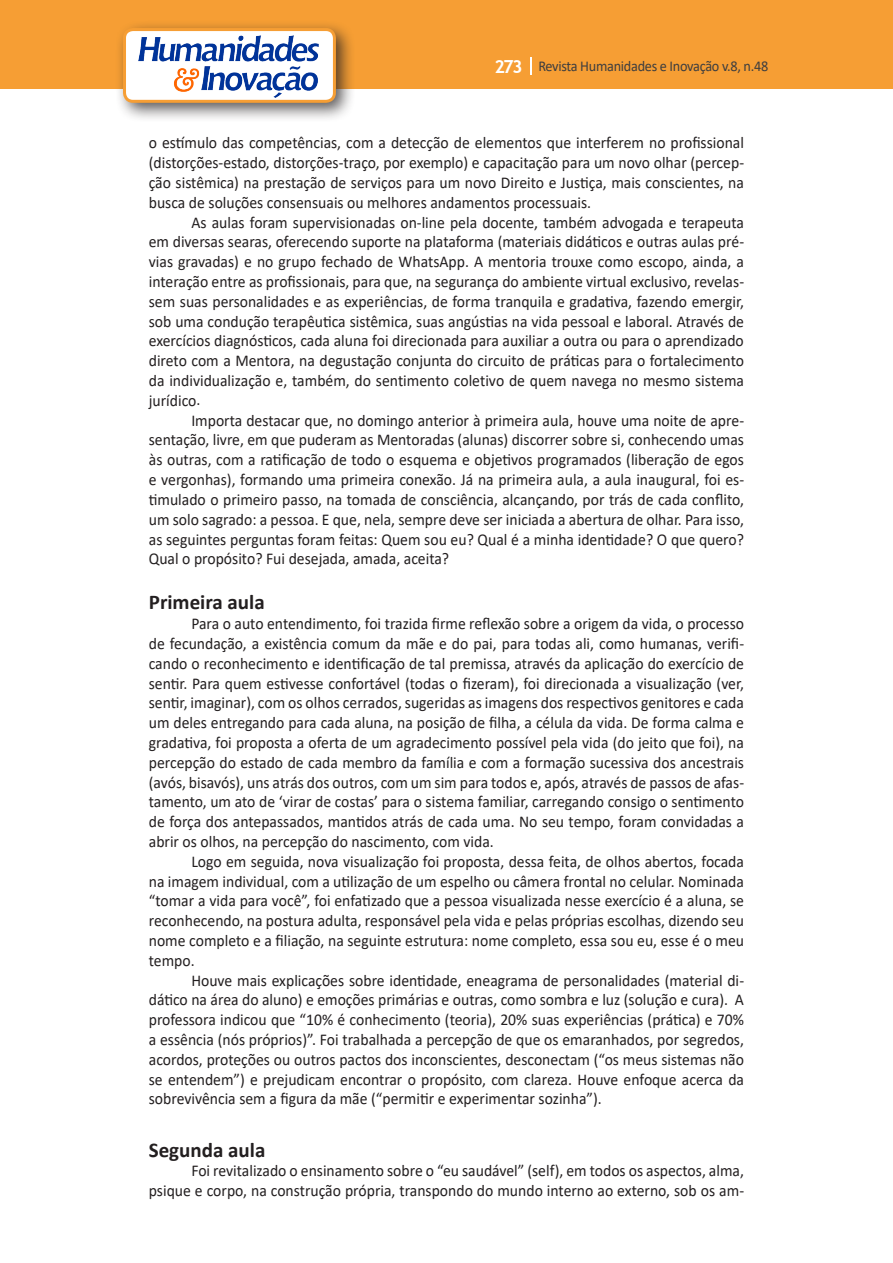
<style>
.page{position:relative;width:893px;height:1263px;background:#fff}
.page>*{position:absolute;margin:0;border:0;box-sizing:border-box;transform-origin:0 0}
.Titulo_2{font:700 21px "Calibri";color:#231f20}
.Texto{font:16.5px/19.8px "Calibri";color:#231f20;text-align:justify;scale:.95 1}
.t1{font:15px "Calibri";letter-spacing:-.02em;color:#3e3e3f;scale:.95 1}
.s1{font-family:"Trebuchet MS";font-weight:700;font-size:18px;color:#fff}
</style>
<div class="page">
<div style="left:0;top:0;width:893px;height:88px;background:#f69e34"></div>
<svg style="left:530px;top:57px;width:2px;height:18px"></svg>
<div style="left:115px;top:20px;width:241px;height:103px;background:#231f20;opacity:.75"></div>
<div style="left:125px;top:30px;width:209px;height:71px;background:#fff;border-radius:9px"></div>
<img style="left:138px;top:35px;width:181px;height:62px">
<div style="left:123px;top:28px;width:213px;height:75px;border:3px solid #f69e34;border-radius:9px"></div>
<p class="t1" style="left:495px;top:56px;width:290px"><span class="s1">273</span> Revista Humanidades e Inovação v.8, n.48</p>
<p class="Texto" style="left:149px;top:133px;width:628px">o estímulo das competências, com a detecção de elementos que interferem no profissional (distorções-estado, distorções-traço, por exemplo) e capacitação para um novo olhar (percep&shy;ção sistêmica) na prestação de serviços para um novo Direito e Justiça, mais conscientes, na busca de soluções consensuais ou melhores andamentos processuais.</p>
<p class="Texto" style="left:149px;top:212px;width:628px;text-indent:43px">As aulas foram supervisionadas on-line pela docente, também advogada e terapeuta em diversas searas, oferecendo suporte na plataforma (materiais didáticos e outras aulas pré&shy;vias gravadas) e no grupo fechado de WhatsApp. A mentoria trouxe como escopo, ainda, a interação entre as profissionais, para que, na segurança do ambiente virtual exclusivo, revelas&shy;sem suas personalidades e as experiências, de forma tranquila e gradativa, fazendo emergir, sob uma condução terapêutica sistêmica, suas angústias na vida pessoal e laboral. Através de exercícios diagnósticos, cada aluna foi direcionada para auxiliar a outra ou para o aprendizado direto com a Mentora, na degustação conjunta do circuito de práticas para o fortalecimento da individualização e, também, do sentimento coletivo de quem navega no mesmo sistema jurídico.</p>
<p class="Texto" style="left:149px;top:410px;width:628px;text-indent:43px">Importa destacar que, no domingo anterior à primeira aula, houve uma noite de apre&shy;sentação, livre, em que puderam as Mentoradas (alunas) discorrer sobre si, conhecendo umas às outras, com a ratificação de todo o esquema e objetivos programados (liberação de egos e vergonhas), formando uma primeira conexão. Já na primeira aula, a aula inaugural, foi es&shy;timulado o primeiro passo, na tomada de consciência, alcançando, por trás de cada conflito, um solo sagrado: a pessoa. E que, nela, sempre deve ser iniciada a abertura de olhar. Para isso, as seguintes perguntas foram feitas: Quem sou eu? Qual é a minha identidade? O que quero?<br>Qual o propósito? Fui desejada, amada, aceita?</p>
<p class="Titulo_2" style="left:149px;top:587px;width:117px">Primeira aula</p>
<p class="Texto" style="left:149px;top:613px;width:628px;text-indent:43px">Para o auto entendimento, foi trazida firme reflexão sobre a origem da vida, o processo de fecundação, a existência comum da mãe e do pai, para todas ali, como humanas, verifi&shy;cando o reconhecimento e identificação de tal premissa, através da aplicação do exercício de sentir. Para quem estivesse confortável (todas o fizeram), foi direcionada a visualização (ver, sentir, imaginar), com os olhos cerrados, sugeridas as imagens dos respectivos genitores e cada um deles entregando para cada aluna, na posição de filha, a célula da vida. De forma calma e gradativa, foi proposta a oferta de um agradecimento possível pela vida (do jeito que foi), na percepção do estado de cada membro da família e com a formação sucessiva dos ancestrais (avós, bisavós), uns atrás dos outros, com um sim para todos e, após, através de passos de afas&shy;tamento, um ato de ‘virar de costas’ para o sistema familiar, carregando consigo o sentimento de força dos antepassados, mantidos atrás de cada uma. No seu tempo, foram convidadas a abrir os olhos, na percepção do nascimento, com vida.</p>
<p class="Texto" style="left:149px;top:851px;width:628px;text-indent:43px">Logo em seguida, nova visualização foi proposta, dessa feita, de olhos abertos, focada na imagem individual, com a utilização de um espelho ou câmera frontal no celular. Nominada “tomar a vida para você”, foi enfatizado que a pessoa visualizada nesse exercício é a aluna, se reconhecendo, na postura adulta, responsável pela vida e pelas próprias escolhas, dizendo seu nome completo e a filiação, na seguinte estrutura: nome completo, essa sou eu, esse é o meu tempo.</p>
<p class="Texto" style="left:149px;top:970px;width:628px;text-indent:43px">Houve mais explicações sobre identidade, eneagrama de personalidades (material di&shy;dático na área do aluno) e emoções primárias e outras, como sombra e luz (solução e cura). A professora indicou que “10% é conhecimento (teoria), 20% suas experiências (prática) e 70% a essência (nós próprios)”. Foi trabalhada a percepção de que os emaranhados, por segredos, acordos, proteções ou outros pactos dos inconscientes, desconectam (“os meus sistemas não se entendem”) e prejudicam encontrar o propósito, com clareza. Houve enfoque acerca da sobrevivência sem a figura da mãe (“permitir e experimentar sozinha”).</p>
<p class="Titulo_2" style="left:149px;top:1135px;width:118px">Segunda aula</p>
<p class="Texto" style="left:149px;top:1160px;width:628px;text-align:right">Foi revitalizado o ensinamento sobre o “eu saudável” (self), em todos os aspectos, alma, psique e corpo, na construção própria, transpondo do mundo interno ao externo, sob os am-</p>
</div>
